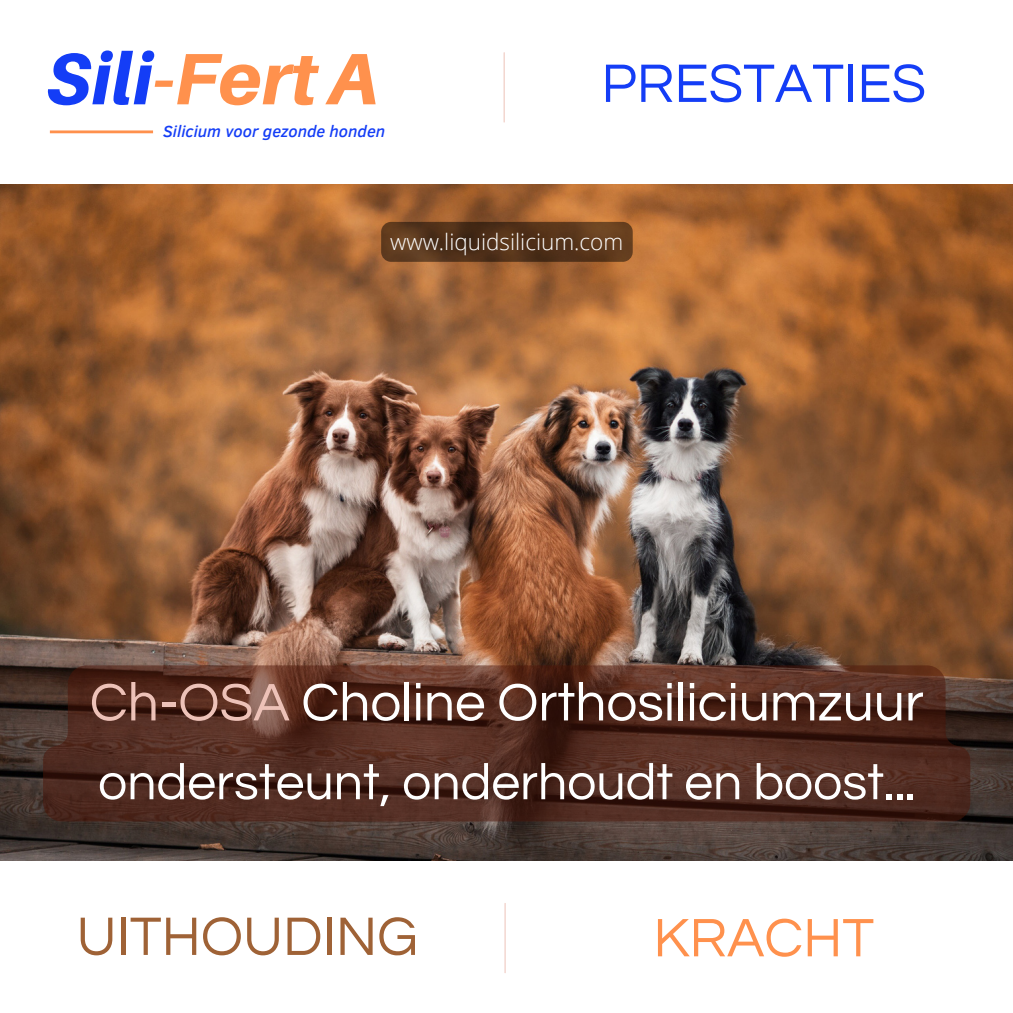
<style>
.page{position:relative;width:1013px;height:1013px;background:#fff}
.page>*{position:absolute;margin:0;border:0;box-sizing:border-box;transform-origin:0 0}
.t1{font:italic 800 72.75px "Aileron";color:#ff914d}
.t2{font:56.25px "Questrial";color:#9f6236}
.t3{font:56.25px "Questrial";color:#143df6}
.t4{font:56.25px "Questrial";color:#ff914d}
.t5{font:54.88px "Questrial";color:#fff}
.t6{font:51.62px "Questrial";color:#fff}
.t7{font:300 22.5px "Open Sans";color:#fff}
.t8{font:italic 500 16.5px "Clear Sans";color:#143df6}
.s1{color:#143df6}
.s2{color:#edc2b8}
</style>
<div class="page">
<hr style="left:504px;top:903px;width:1px;height:69px;background:#edc2b8">
<img style="left:0;top:184px;width:1012px;height:676px">
<svg style="left:43px;top:665px;width:927px;height:156px;background:#502b20"></svg>
<div style="left:381px;top:222px;width:251px;height:40px;background:#000;border-radius:10px;opacity:.49"></div>
<hr style="left:503px;top:53px;width:1px;height:69px;background:#edc2b8">
<hr style="left:50px;top:130px;width:103px;height:3px;background:#ff914d">
<h1 class="t1" style="left:47px;top:34px;width:333px"><span class="s1">Sili</span>-FertA</h1>
<p class="t8" style="left:163px;top:119px;width:223px">Silicium voor gezonde honden</p>
<p class="t3" style="left:601px;top:56px;width:326px">PRESTATIES</p>
<p class="t7" style="left:390px;top:226px;width:235px">www.liquidsilicium.com</p>
<p class="t5" style="left:90px;top:675px;width:835px"><span class="s2">Ch-OSA</span> Choline Orthosiliciumzuur</p>
<p class="t6" style="left:98px;top:757px;width:819px">ondersteunt, onderhoudt en boost...</p>
<p class="t2" style="left:77px;top:908px;width:343px">UITHOUDING</p>
<p class="t4" style="left:653px;top:910px;width:222px">KRACHT</p>
</div>
